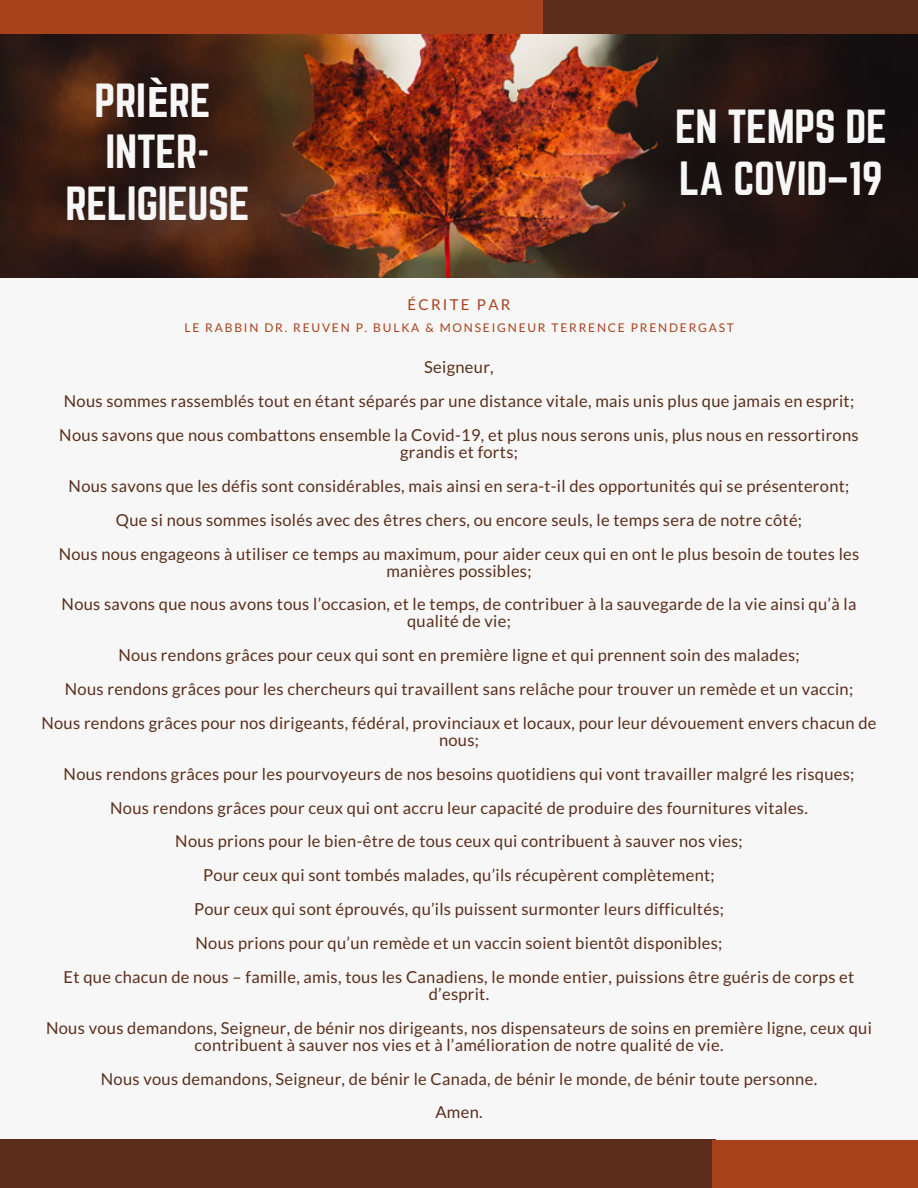
<style>
.page{position:relative;width:918px;height:1188px;background:#f7f7f7}
.page>*{position:absolute;margin:0;border:0;box-sizing:border-box;transform-origin:0 0}
.t1{font:42px/51.9px "Norwester";letter-spacing:-.01em;color:#f7f7f7;text-align:center}
.t2{font:16.5px/33.9px "Lato";letter-spacing:.02em;color:#5a2e1a;text-align:center}
.t3{font:15px "Lato";letter-spacing:.15em;color:#a9421c}
.t4{font:12px "Lato";letter-spacing:.15em;color:#a9421c}
.s1{font-family:"Noto Sans";font-weight:700}
</style>
<div class="page">
<img style="left:0;top:33px;width:918px;height:244px">
<div style="left:0;top:0;width:638px;height:33px;background:#a9421c"></div>
<div style="left:543px;top:0;width:375px;height:33px;background:#5a2e1a"></div>
<div style="left:0;top:1140px;width:716px;height:48px;background:#5a2e1a"></div>
<div style="left:712px;top:1140px;width:206px;height:48px;background:#a9421c"></div>
<h1 class="t1" style="left:65px;top:76px;width:186px">PRI<span class="s1">È</span>RE<br>INTER-<br>RELIGIEUSE</h1>
<h1 class="t1" style="left:675px;top:102px;width:213px;text-align:left">EN TEMPS DE<br>LA COVID–19</h1>
<p class="t3" style="left:408px;top:295px;width:104px">ÉCRITE PAR</p>
<p class="t4" style="left:184px;top:320px;width:551px">LE RABBIN DR. REUVEN P. BULKA &amp; MONSEIGNEUR TERRENCE PRENDERGAST</p>
<p class="t2" style="left:59px;top:350px;width:801px">Seigneur,<br>Nous sommes rassemblés tout en étant séparés par une distance vitale, mais unis plus que jamais en esprit;<br>Nous savons que nous combattons ensemble la Covid-19, et plus nous serons unis, plus nous en ressortirons</p>
<p class="t2" style="left:59px;top:435px;width:802px">grandis et forts;<br>Nous savons que les défis sont considérables, mais ainsi en sera-t-il des opportunités qui se présenteront; Que si nous sommes isolés avec des êtres chers, ou encore seuls, le temps sera de notre côté;<br>Nous nous engageons à utiliser ce temps au maximum, pour aider ceux qui en ont le plus besoin de toutes les</p>
<p class="t2" style="left:62px;top:553px;width:796px">manières possibles;<br>Nous savons que nous avons tous l’occasion, et le temps, de contribuer à la sauvegarde de la vie ainsi qu’à la</p>
<p class="t2" style="left:41px;top:604px;width:837px">qualité de vie;<br>Nous rendons grâces pour ceux qui sont en première ligne et qui prennent soin des malades;<br>Nous rendons grâces pour les chercheurs qui travaillent sans relâche pour trouver un remède et un vaccin;<br>Nous rendons grâces pour nos dirigeants, fédéral, provinciaux et locaux, pour leur dévouement envers chacun de</p>
<p class="t2" style="left:64px;top:723px;width:792px">nous;<br>Nous rendons grâces pour les pourvoyeurs de nos besoins quotidiens qui vont travailler malgré les risques; Nous rendons grâces pour ceux qui ont accru leur capacité de produire des fournitures vitales.<br>Nous prions pour le bien-être de tous ceux qui contribuent à sauver nos vies;<br>Pour ceux qui sont tombés malades, qu’ils récupèrent complètement;<br>Pour ceux qui sont éprouvés, qu’ils puissent surmonter leurs difficultés;<br>Nous prions pour qu’un remède et un vaccin soient bientôt disponibles;<br>Et que chacun de nous – famille, amis, tous les Canadiens, le monde entier, puissions être guéris de corps et</p>
<p class="t2" style="left:46px;top:977px;width:827px">d’esprit.<br>Nous vous demandons, Seigneur, de bénir nos dirigeants, nos dispensateurs de soins en première ligne, ceux qui</p>
<p class="t2" style="left:101px;top:1027px;width:718px">contribuent à sauver nos vies et à l’amélioration de notre qualité de vie.<br>Nous vous demandons, Seigneur, de bénir le Canada, de bénir le monde, de bénir toute personne.<br>Amen.</p>
</div>
